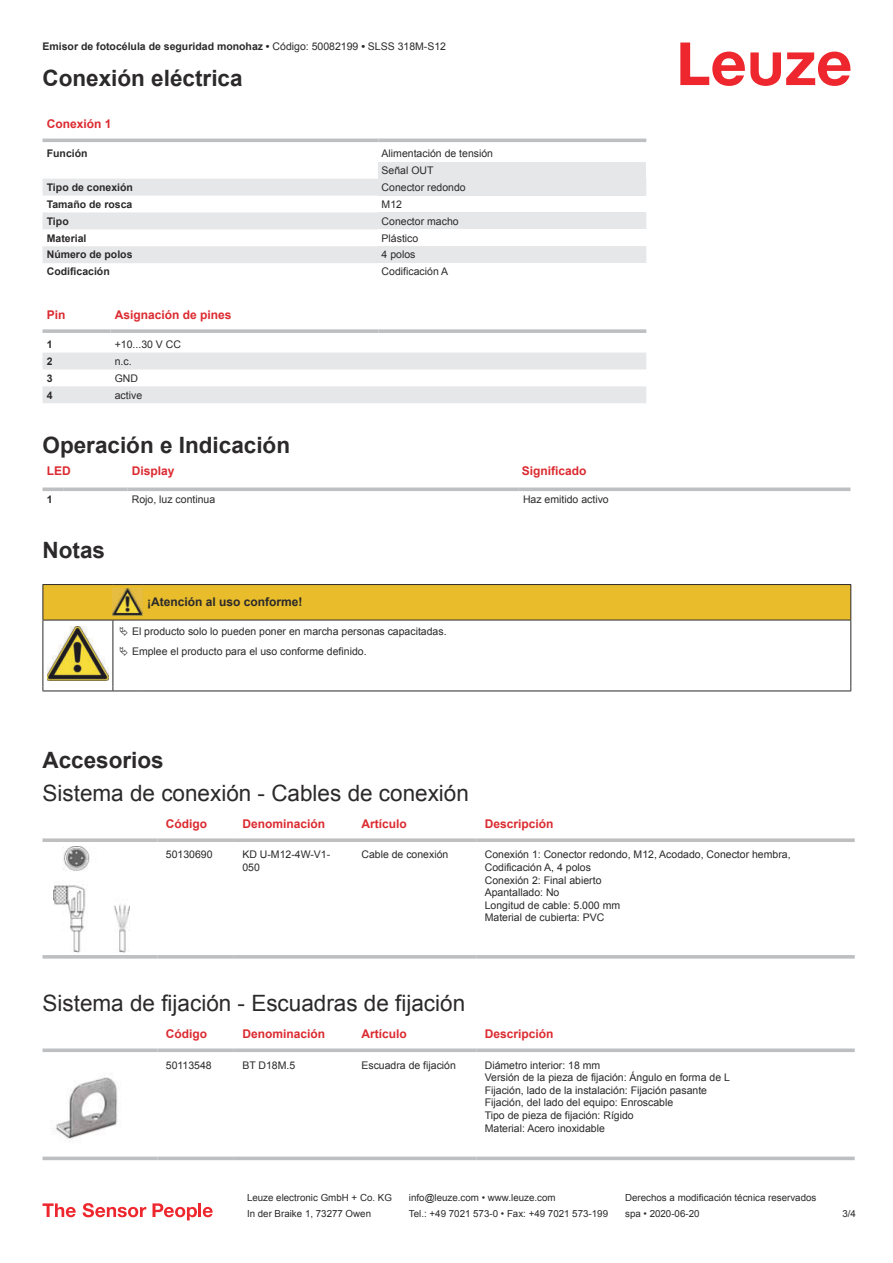
<style>
.page{position:relative;width:893px;height:1263px;background:#fff}
.page>*{position:absolute;margin:0;border:0;box-sizing:border-box;transform-origin:0 0}
.t1{font:22.5px "Arial";color:#2b292a}
.t2{font:700 22.5px "Arial";color:#2b292a}
.t3{font:700 12px "Arial";color:#db2a30}
.t4{font:700 12px "Arial";color:#2b292a}
.t5{font:10.5px/12.6px "Arial";color:#2b292a}
.t6{font:700 10.5px "Arial";color:#2b292a}
.t7{font:9.75px "Arial";color:#2b292a}
.s1{font-weight:400}
</style>
<div class="page">
<svg style="left:680px;top:43px;width:170px;height:43px"></svg>
<svg style="left:43px;top:138px;width:603px;height:1px"></svg>
<svg style="left:43px;top:179px;width:335px;height:84px;fill:#e6e7e9"></svg>
<hr style="left:43px;top:139px;width:335px;height:3px;background:#bdbfc1">
<hr style="left:378px;top:139px;width:268px;height:3px;background:#bdbfc1">
<div style="left:378px;top:162px;width:268px;height:17px;background:#e6e7e9"></div>
<div style="left:378px;top:179px;width:268px;height:17px;background:#e6e7e9"></div>
<div style="left:378px;top:212px;width:268px;height:17px;background:#e6e7e9"></div>
<div style="left:378px;top:246px;width:268px;height:17px;background:#e6e7e9"></div>
<svg style="left:43px;top:352px;width:603px;height:1px"></svg>
<svg style="left:43px;top:353px;width:603px;height:50px"></svg>
<svg style="left:43px;top:329px;width:68px;height:4px"></svg>
<svg style="left:111px;top:329px;width:267px;height:4px"></svg>
<svg style="left:378px;top:329px;width:268px;height:4px"></svg>
<svg style="left:43px;top:487px;width:21px;height:4px"></svg>
<svg style="left:64px;top:487px;width:64px;height:4px"></svg>
<svg style="left:128px;top:487px;width:391px;height:4px;background:#c5c7c8"></svg>
<svg style="left:519px;top:487px;width:331px;height:4px"></svg>
<svg style="left:43px;top:838px;width:114px;height:4px"></svg>
<svg style="left:157px;top:838px;width:77px;height:4px"></svg>
<svg style="left:234px;top:838px;width:119px;height:4px"></svg>
<svg style="left:353px;top:838px;width:123px;height:4px"></svg>
<svg style="left:476px;top:838px;width:379px;height:4px;background:#c4c6c7"></svg>
<svg style="left:43px;top:955px;width:114px;height:4px"></svg>
<svg style="left:157px;top:955px;width:77px;height:4px"></svg>
<svg style="left:234px;top:955px;width:119px;height:4px"></svg>
<svg style="left:353px;top:955px;width:123px;height:4px"></svg>
<svg style="left:476px;top:955px;width:379px;height:4px;background:#c3c5c7"></svg>
<img style="left:54px;top:846px;width:75px;height:106px">
<svg style="left:43px;top:1160px;width:811px;height:1px"></svg>
<svg style="left:43px;top:1048px;width:114px;height:4px"></svg>
<svg style="left:157px;top:1048px;width:77px;height:4px"></svg>
<svg style="left:234px;top:1048px;width:119px;height:4px"></svg>
<svg style="left:353px;top:1048px;width:123px;height:4px"></svg>
<svg style="left:476px;top:1048px;width:379px;height:4px;background:#c5c7c8"></svg>
<svg style="left:43px;top:1156px;width:114px;height:4px"></svg>
<svg style="left:157px;top:1156px;width:77px;height:4px"></svg>
<svg style="left:234px;top:1156px;width:119px;height:4px"></svg>
<svg style="left:353px;top:1156px;width:123px;height:4px"></svg>
<svg style="left:476px;top:1156px;width:379px;height:4px;background:#c7c8ca"></svg>
<img style="left:54px;top:1077px;width:64px;height:64px">
<svg style="left:43px;top:1203px;width:33px;height:14px"></svg>
<svg style="left:83px;top:1203px;width:63px;height:14px"></svg>
<svg style="left:153px;top:1203px;width:44px;height:17px"></svg>
<hr style="left:198px;top:1203px;width:3px;height:14px;background:#ed272d">
<svg style="left:203px;top:1207px;width:10px;height:10px"></svg>
<svg style="left:44px;top:661px;width:806px;height:30px"></svg>
<hr style="left:43px;top:620px;width:1px;height:66px;background:#2b292a">
<hr style="left:113px;top:620px;width:1px;height:66px;background:#2b292a">
<hr style="left:850px;top:620px;width:1px;height:66px;background:#2b292a">
<hr style="left:43px;top:691px;width:70px;height:1px;background:#2b292a">
<hr style="left:113px;top:691px;width:30px;height:1px;background:#2b292a">
<hr style="left:143px;top:691px;width:708px;height:1px;background:#2b292a">
<img style="left:47px;top:661px;width:61px;height:19px">
<svg style="left:43px;top:584px;width:808px;height:77px"></svg>
<p class="t6" style="left:43px;top:42px;width:405px">Emisor de fotocélula de seguridad monohaz • <span class="s1">Código: 50082199</span> • <span class="s1">SLSS 318M-S12</span></p>
<h1 class="t2" style="left:43px;top:69px;width:202px">Conexión eléctrica</h1>
<p class="t3" style="left:47px;top:119px;width:66px">Conexión 1</p>
<p class="t6" style="left:47px;top:149px;width:42px">Función</p>
<p class="t5" style="left:382px;top:146px;width:113px;line-height:17px">Alimentación de tensión<br>Señal OUT</p>
<p class="t6" style="left:47px;top:183px;width:88px">Tipo de conexión</p>
<p class="t5" style="left:382px;top:182px;width:86px">Conector redondo</p>
<p class="t6" style="left:47px;top:200px;width:87px">Tamaño de rosca</p>
<p class="t5" style="left:382px;top:199px;width:22px">M12</p>
<p class="t6" style="left:47px;top:217px;width:23px">Tipo</p>
<p class="t5" style="left:382px;top:216px;width:79px">Conector macho</p>
<p class="t6" style="left:47px;top:234px;width:41px">Material</p>
<p class="t5" style="left:382px;top:233px;width:38px">Plástico</p>
<p class="t6" style="left:47px;top:251px;width:87px">Número de polos</p>
<p class="t5" style="left:382px;top:249px;width:35px">4 polos</p>
<p class="t6" style="left:47px;top:267px;width:65px">Codificación</p>
<p class="t5" style="left:382px;top:266px;width:68px">Codificación A</p>
<p class="t3" style="left:47px;top:309px;width:20px">Pin</p>
<p class="t3" style="left:115px;top:309px;width:118px">Asignación de pines</p>
<p class="t6" style="left:47px;top:340px;width:7px">1</p>
<p class="t5" style="left:115px;top:339px;width:68px">+10...30 V CC</p>
<p class="t6" style="left:47px;top:357px;width:7px">2</p>
<p class="t5" style="left:115px;top:356px;width:18px">n.c.</p>
<p class="t6" style="left:47px;top:374px;width:7px">3</p>
<p class="t5" style="left:115px;top:373px;width:25px">GND</p>
<p class="t6" style="left:47px;top:391px;width:7px">4</p>
<p class="t5" style="left:115px;top:389px;width:29px">active</p>
<h1 class="t2" style="left:43px;top:436px;width:249px">Operación e Indicación</h1>
<p class="t3" style="left:47px;top:466px;width:25px">LED</p>
<p class="t3" style="left:132px;top:466px;width:44px">Display</p>
<p class="t3" style="left:522px;top:466px;width:66px">Significado</p>
<p class="t6" style="left:47px;top:495px;width:7px">1</p>
<p class="t5" style="left:132px;top:494px;width:85px">Rojo, luz continua</p>
<p class="t5" style="left:523px;top:494px;width:87px">Haz emitido activo</p>
<h1 class="t2" style="left:43px;top:541px;width:64px">Notas</h1>
<p class="t4" style="left:147px;top:597px;width:157px">¡Atención al uso conforme!</p>
<p class="t5" style="left:132px;top:622px;width:316px;line-height:20.2px">El producto solo lo pueden poner en marcha personas capacitadas.<br>Emplee el producto para el uso conforme definido.</p>
<h1 class="t2" style="left:43px;top:751px;width:123px">Accesorios</h1>
<h1 class="t1" style="left:43px;top:785px;width:428px">Sistema de conexión - Cables de conexión</h1>
<p class="t3" style="left:166px;top:818px;width:43px">Código</p>
<p class="t3" style="left:242px;top:818px;width:84px">Denominación</p>
<p class="t3" style="left:361px;top:818px;width:47px">Artículo</p>
<p class="t3" style="left:485px;top:818px;width:70px">Descripción</p>
<p class="t5" style="left:166px;top:849px;width:48px">50130690</p>
<p class="t5" style="left:242px;top:849px;width:89px">KD U-M12-4W-V1-<br>050</p>
<p class="t5" style="left:361px;top:849px;width:88px">Cable de conexión</p>
<p class="t5" style="left:485px;top:849px;width:307px">Conexión 1: Conector redondo, M12, Acodado, Conector hembra,<br>Codificación A, 4 polos<br>Conexión 2: Final abierto<br>Apantallado: No<br>Longitud de cable: 5.000 mm<br>Material de cubierta: PVC</p>
<h1 class="t1" style="left:43px;top:995px;width:424px">Sistema de fijación - Escuadras de fijación</h1>
<p class="t3" style="left:166px;top:1029px;width:43px">Código</p>
<p class="t3" style="left:242px;top:1029px;width:84px">Denominación</p>
<p class="t3" style="left:361px;top:1029px;width:47px">Artículo</p>
<p class="t3" style="left:485px;top:1029px;width:70px">Descripción</p>
<p class="t5" style="left:166px;top:1059px;width:47px">50113548</p>
<p class="t5" style="left:242px;top:1059px;width:54px">BT D18M.5</p>
<p class="t5" style="left:361px;top:1059px;width:96px">Escuadra de fijación</p>
<p class="t5" style="left:485px;top:1059px;width:247px">Diámetro interior: 18 mm<br>Versión de la pieza de fijación: Ángulo en forma de L Fijación, lado de la instalación: Fijación pasante Fijación, del lado del equipo: Enroscable<br>Tipo de pieza de fijación: Rígido<br>Material: Acero inoxidable</p>
<p class="t7" style="left:247px;top:1194px;width:146px">Leuze electronic GmbH + Co. KG</p>
<p class="t7" style="left:409px;top:1194px;width:148px">info@leuze.com • www.leuze.com</p>
<p class="t7" style="left:625px;top:1194px;width:193px">Derechos a modificación técnica reservados</p>
<p class="t7" style="left:247px;top:1210px;width:126px">In der Braike 1, 73277 Owen</p>
<p class="t7" style="left:409px;top:1210px;width:201px">Tel.: +49 7021 573-0 • Fax: +49 7021 573-199</p>
<p class="t7" style="left:625px;top:1210px;width:76px">spa • 2020-06-20</p>
<p class="t7" style="left:842px;top:1210px;width:15px">3 /4</p>
</div>
